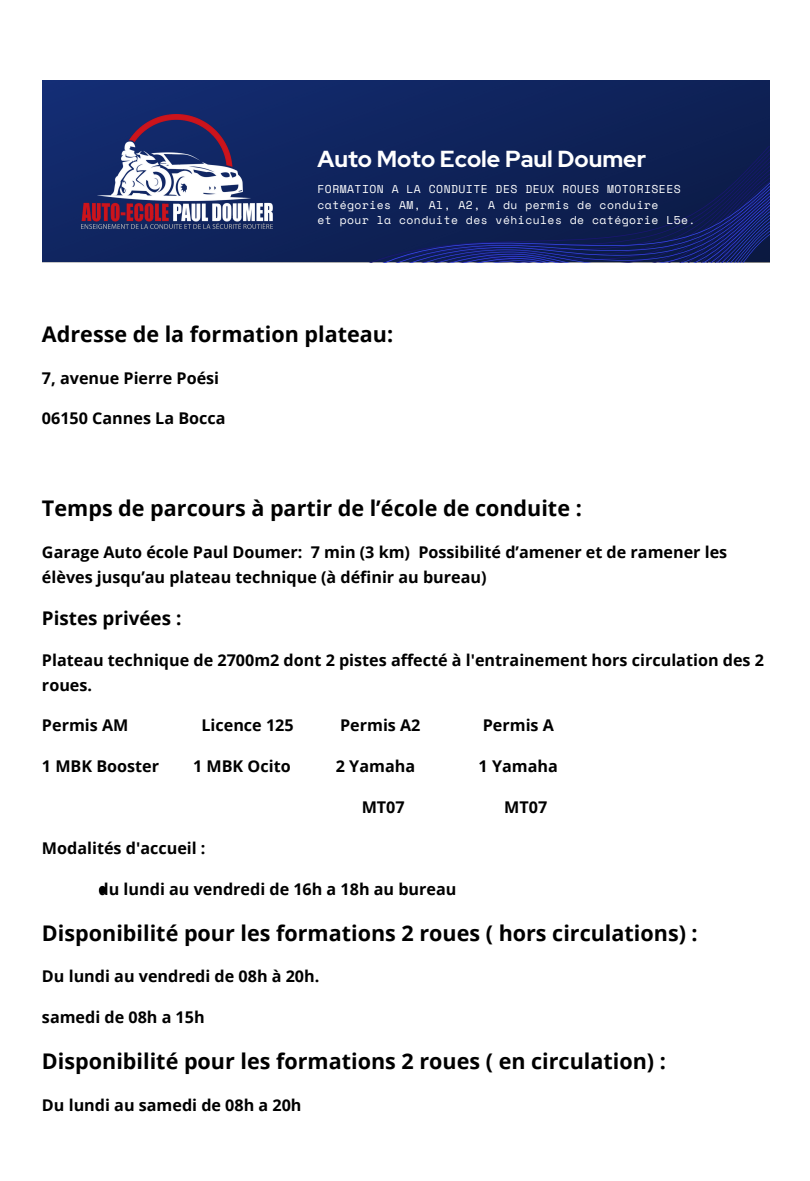
<style>
.page{position:relative;width:810px;height:1181px;background:#fff}
.page>*{position:absolute;margin:0;border:0;box-sizing:border-box;transform-origin:0 0}
.t1{font:700 23.1px "Red Hat Display";color:#fff}
.t2{font:700 21.6px "Open Sans";color:#000}
.t3{font:700 18.9px "Open Sans";color:#000}
.t4{font:700 16.2px/25.2px "Open Sans";color:#000}
.t5{font:11.4px "Space Mono";letter-spacing:.04em;color:#fff}
</style>
<div class="page">
<img style="left:42px;top:80px;width:728px;height:182px">
<svg style="left:237px;top:145px;width:533px;height:117px;background:#0e2258"></svg>
<svg style="left:283px;top:168px;width:487px;height:94px;background:#0f2058"></svg>
<img style="left:81px;top:114px;width:192px;height:114px">
<svg style="left:99px;top:886px;width:7px;height:7px"></svg>
<p class="t1" style="left:317px;top:143px;width:330px">Auto Moto Ecole Paul Doumer</p>
<p class="t5" style="left:317px;top:180px;width:365px">FORMATION A LA CONDUITE DES DEUX ROUES MOTORISEES</p>
<p class="t5" style="left:317px;top:196px;width:343px">catégories AM, Al, A2, A du permis de conduire</p>
<p class="t5" style="left:317px;top:211px;width:380px">et pour la conduite des véhicules de catégorie L5e.</p>
<p class="t2" style="left:42px;top:319px;width:353px">Adresse de la formation plateau:</p>
<p class="t4" style="left:42px;top:365px;width:179px">7, avenue Pierre Poési</p>
<p class="t4" style="left:42px;top:405px;width:185px">06150 Cannes La Bocca</p>
<p class="t2" style="left:42px;top:493px;width:541px">Temps de parcours à partir de l’école de conduite :</p>
<p class="t4" style="left:42px;top:538px;width:687px">Garage Auto école Paul Doumer: 7 min (3 km) Possibilité d’amener et de ramener les élèves jusqu’au plateau technique (à définir au bureau)</p>
<p class="t3" style="left:42px;top:605px;width:141px">Pistes privées :</p>
<p class="t4" style="left:42px;top:647px;width:724px">Plateau technique de 2700m2 dont 2 pistes affecté à l'entrainement hors circulation des 2 roues.</p>
<p class="t4" style="left:42px;top:712px;width:88px">Permis AM</p>
<p class="t4" style="left:201px;top:712px;width:94px">Licence 125</p>
<p class="t4" style="left:340px;top:712px;width:82px">Permis A2</p>
<p class="t4" style="left:483px;top:712px;width:73px">Permis A</p>
<p class="t4" style="left:42px;top:753px;width:119px">1 MBK Booster</p>
<p class="t4" style="left:193px;top:753px;width:99px">1 MBK Ocito</p>
<p class="t4" style="left:336px;top:753px;width:81px">2 Yamaha</p>
<p class="t4" style="left:479px;top:753px;width:81px">1 Yamaha</p>
<p class="t4" style="left:362px;top:794px;width:45px">MT07</p>
<p class="t4" style="left:504px;top:794px;width:45px">MT07</p>
<p class="t4" style="left:42px;top:834px;width:165px">Modalités d'accueil :</p>
<p class="t4" style="left:99px;top:876px;width:359px">du lundi au vendredi de 16h a 18h au bureau</p>
<p class="t2" style="left:42px;top:917px;width:657px">Disponibilité pour les formations 2 roues ( hors circulations) :</p>
<p class="t4" style="left:42px;top:963px;width:279px">Du lundi au vendredi de 08h à 20h.</p>
<p class="t4" style="left:42px;top:1003px;width:164px">samedi de 08h a 15h</p>
<p class="t2" style="left:42px;top:1046px;width:625px">Disponibilité pour les formations 2 roues ( en circulation) :</p>
<p class="t4" style="left:42px;top:1091px;width:261px">Du lundi au samedi de 08h a 20h</p>
</div>
